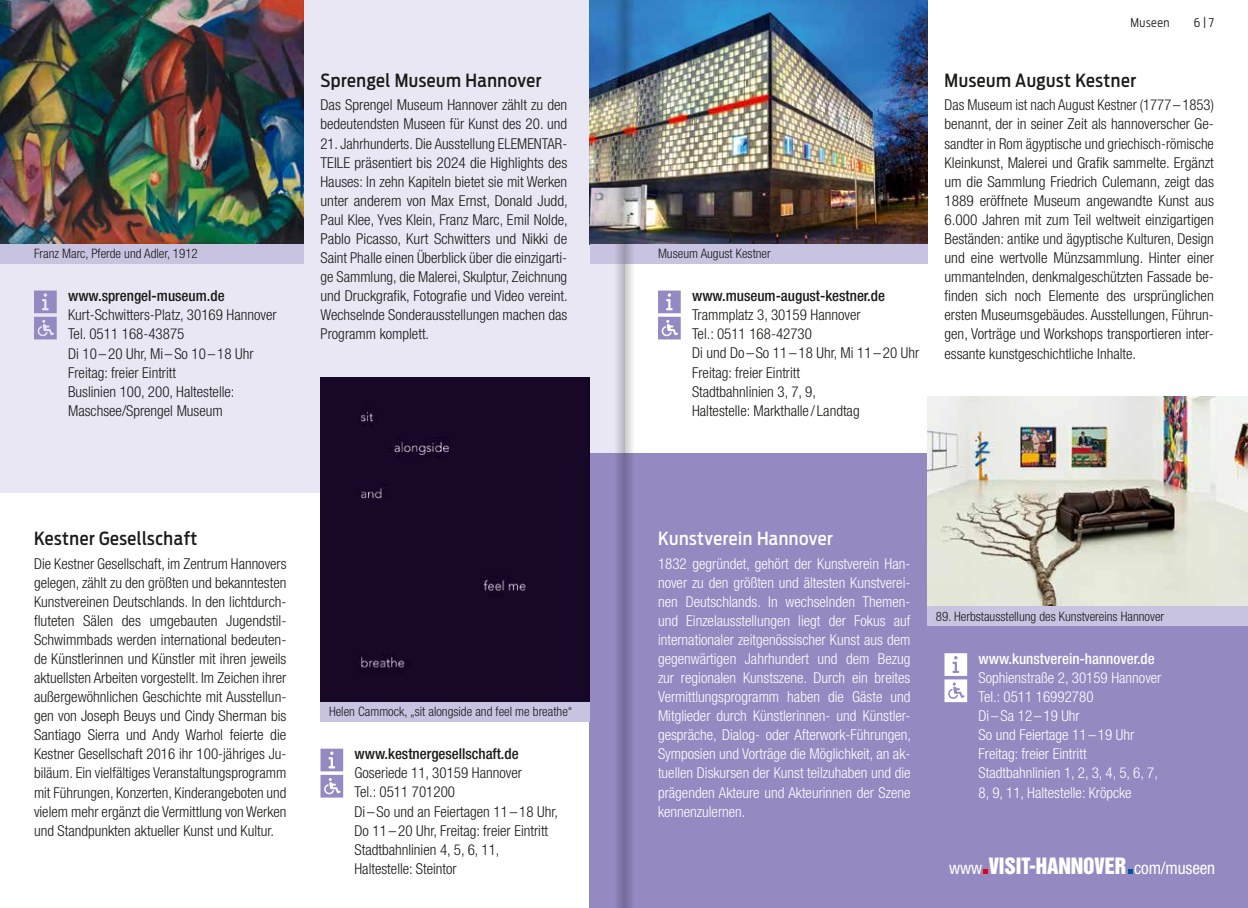
<style>
.page{position:relative;width:1248px;height:908px;background:#fff}
.page>*{position:absolute;margin:0;border:0;box-sizing:border-box;transform-origin:0 0}
.t1{font:20.6px "Helvetica Inserat";letter-spacing:-.01em;color:#fff}
.t2{font:500 18px "Antenna Cond";letter-spacing:.03em;color:#1a1a18}
.t3{font:500 18px "Antenna Cond";letter-spacing:.03em;color:#fff}
.t4{font:300 condensed 15px/19px "Helvetica Neue LT Pro";color:#1a1a18}
.t5{font:300 condensed 15px/19px "Helvetica Neue LT Pro";color:#fff}
.t6{font:500 condensed 15px "Helvetica Neue LT Pro";color:#1a1a18}
.t7{font:500 condensed 15px "Helvetica Neue LT Pro";color:#fff}
.t8{font:300 condensed 13px "Helvetica Neue LT Pro";color:#1a1a18}
.t9{font:300 12px "Antenna Cond";letter-spacing:.05em;color:#1a1a18}
.s1{font-family:"Helvetica Neue LT Pro";font-stretch:condensed;font-size:17.2px}
</style>
<div class="page">
<div style="left:0;top:0;width:624px;height:492px;background:#e9e7f4"></div>
<div style="left:590px;top:454px;width:657px;height:453px;background:#9589c1"></div>
<img style="left:0;top:0;width:303px;height:244px">
<img style="left:590px;top:0;width:337px;height:244px">
<img style="left:927px;top:396px;width:320px;height:210px">
<div style="left:0;top:244px;width:303px;height:19px;background:#c9c3e2"></div>
<div style="left:590px;top:244px;width:337px;height:19px;background:#c9c3e2"></div>
<div style="left:927px;top:606px;width:320px;height:19px;background:#c9c3e2"></div>
<svg style="left:983px;top:869px;width:5px;height:4px"></svg>
<svg style="left:1128px;top:869px;width:4px;height:4px"></svg>
<div style="left:320px;top:377px;width:270px;height:324px;background:#170827"></div>
<div style="left:320px;top:701px;width:270px;height:19px;background:#c9c3e2"></div>
<svg style="left:34px;top:290px;width:23px;height:49px"></svg>
<svg style="left:320px;top:748px;width:23px;height:49px"></svg>
<svg style="left:658px;top:290px;width:22px;height:49px"></svg>
<svg style="left:944px;top:653px;width:23px;height:48px"></svg>
<svg style="left:624px;top:0;width:17px;height:907px"></svg>
<svg style="left:607px;top:0;width:17px;height:907px"></svg>
<p class="t8" style="left:34px;top:246px;width:165px">Franz Marc, Pferde und Adler, 1912</p>
<p class="t6" style="left:68px;top:287px;width:158px">www.sprengel-museum.de</p>
<p class="t4" style="left:68px;top:305px;width:210px">Kurt-Schwitters-Platz, 30169 Hannover<br>Tel. 0511 168-43875<br>Di 10 –20 Uhr, Mi– So 10 – 18 Uhr<br>Freitag: freier Eintritt<br>Buslinien 100, 200, Haltestelle:<br>Maschsee/Sprengel Museum</p>
<p class="t2" style="left:320px;top:70px;width:222px">Sprengel Museum Hannover</p>
<p class="t4" style="left:320px;top:95px;width:248px">Das Sprengel Museum Hannover zählt zu den bedeutendsten Museen für Kunst des 20. und</p>
<p class="t4" style="left:320px;top:134px;width:249px;text-align:justify">21. Jahrhunderts. Die Ausstellung ELEMENTAR-TEILE präsentiert bis 2024 die Highlights des Hauses: In zehn Kapiteln bietet sie mit Werken unter anderem von Max Ernst, Donald Judd, Paul Klee, Yves Klein, Franz Marc, Emil Nolde, Pablo Picasso, Kurt Schwitters und Nikki de Saint Phalle einen Überblick über die einzigarti&shy;ge Sammlung, die Malerei, Skulptur, Zeichnung und Druckgrafik, Fotografie und Video vereint.<br>Wechselnde Sonderausstellungen machen das Programm komplett.</p>
<p class="t2" style="left:34px;top:528px;width:165px">Kestner Gesellschaft</p>
<p class="t4" style="left:34px;top:553px;width:254px">Die Kestner Gesellschaft, im Zentrum Hannovers gelegen, zählt zu den größten und bekanntesten Kunstvereinen Deutschlands. In den lichtdurch&shy;fluteten Sälen des umgebauten Jugendstil-Schwimmbads werden international bedeuten&shy;de Künstlerinnen und Künstler mit ihren jeweils aktuellsten Arbeiten vorgestellt. Im Zeichen ihrer außergewöhnlichen Geschichte mit Ausstellun&shy;gen von Joseph Beuys und Cindy Sherman bis Santiago Sierra und Andy Warhol feierte die Kestner Gesellschaft 2016 ihr 100-jähriges Ju&shy;biläum. Ein vielfältiges Veranstaltungsprogramm mit Führungen, Konzerten, Kinderangeboten und vielem mehr ergänzt die Vermittlung von Werken und Standpunkten aktueller Kunst und Kultur.</p>
<p class="t8" style="left:329px;top:703px;width:245px">Helen Cammock, „sit alongside and feel me breathe“</p>
<p class="t6" style="left:354px;top:744px;width:166px">www.kestnergesellschaft.de</p>
<p class="t4" style="left:354px;top:763px;width:205px">Goseriede 11, 30159 Hannover<br>Tel.: 0511 701200<br>Di – So und an Feiertagen 11 – 18 Uhr,<br>Do 11 – 20 Uhr, Freitag: freier Eintritt<br>Stadtbahnlinien 4, 5, 6, 11,<br>Haltestelle: Steintor</p>
<p class="t8" style="left:658px;top:246px;width:114px">Museum August Kestner</p>
<p class="t6" style="left:692px;top:287px;width:194px">www.museum-august-kestner.de</p>
<p class="t4" style="left:692px;top:305px;width:229px">Trammplatz 3, 30159 Hannover<br>Tel.: 0511 168-42730<br>Di und Do– So 11 – 18 Uhr, Mi 11 – 20 Uhr<br>Freitag: freier Eintritt<br>Stadtbahnlinien 3, 7, 9,<br>Haltestelle: Markthalle / Landtag</p>
<p class="t9" style="left:1130px;top:15px;width:41px">Museen</p>
<p class="t9" style="left:1193px;top:15px;width:22px">6|7</p>
<p class="t2" style="left:944px;top:70px;width:193px">Museum August Kestner</p>
<p class="t4" style="left:944px;top:95px;width:271px;text-align:justify">Das Museum ist nach August Kestner (1777 –1853) benannt, der in seiner Zeit als hannoverscher Ge&shy;sandter in Rom ägyptische und griechisch-römische Kleinkunst, Malerei und Grafik sammelte. Ergänzt um die Sammlung Friedrich Culemann, zeigt das 1889 eröffnete Museum angewandte Kunst aus 6.000 Jahren mit zum Teil weltweit einzigartigen Beständen: antike und ägyptische Kulturen, Design und eine wertvolle Münzsammlung. Hinter einer ummantelnden, denkmalgeschützten Fassade be&shy;finden sich noch Elemente des ursprünglichen ersten Museumsgebäudes. Ausstellungen, Führun&shy;gen, Vorträge und Workshops transportieren inter&shy;essante kunstgeschichtliche Inhalte.</p>
<p class="t3" style="left:658px;top:528px;width:176px">Kunstverein Hannover</p>
<p class="t5" style="left:658px;top:553px;width:254px">1832 gegründet, gehört der Kunstverein Han&shy;nover zu den größten und ältesten Kunstverei&shy;nen Deutschlands. In wechselnden Themen&shy;und Einzelausstellungen liegt der Fokus auf internationaler zeitgenössischer Kunst aus dem gegenwärtigen Jahrhundert und dem Bezug zur regionalen Kunstszene. Durch ein breites Vermittlungsprogramm haben die Gäste und Mitglieder durch Künstlerinnen- und Künstler&shy;gespräche, Dialog- oder Afterwork-Führungen, Symposien und Vorträge die Möglichkeit, an ak&shy;tuellen Diskursen der Kunst teilzuhaben und die prägenden Akteure und Akteurinnen der Szene kennenzulernen.</p>
<p class="t8" style="left:935px;top:608px;width:230px">89. Herbstausstellung des Kunstvereins Hannover</p>
<p class="t7" style="left:978px;top:649px;width:178px">www.kunstverein-hannover.de</p>
<p class="t5" style="left:978px;top:667px;width:184px">Sophienstraße 2, 30159 Hannover<br>Tel.: 0511 16992780<br>Di –Sa 12–19 Uhr<br>So und Feiertage 11 – 19 Uhr<br>Freitag: freier Eintritt<br>Stadtbahnlinien 1, 2, 3, 4, 5, 6, 7,<br>8, 9, 11, Haltestelle: Kröpcke</p>
<h1 class="t1" style="left:949px;top:853px;width:267px"><span class="s1">www</span> VISIT-HANNOVER <span class="s1">com/museen</span></h1>
</div>
